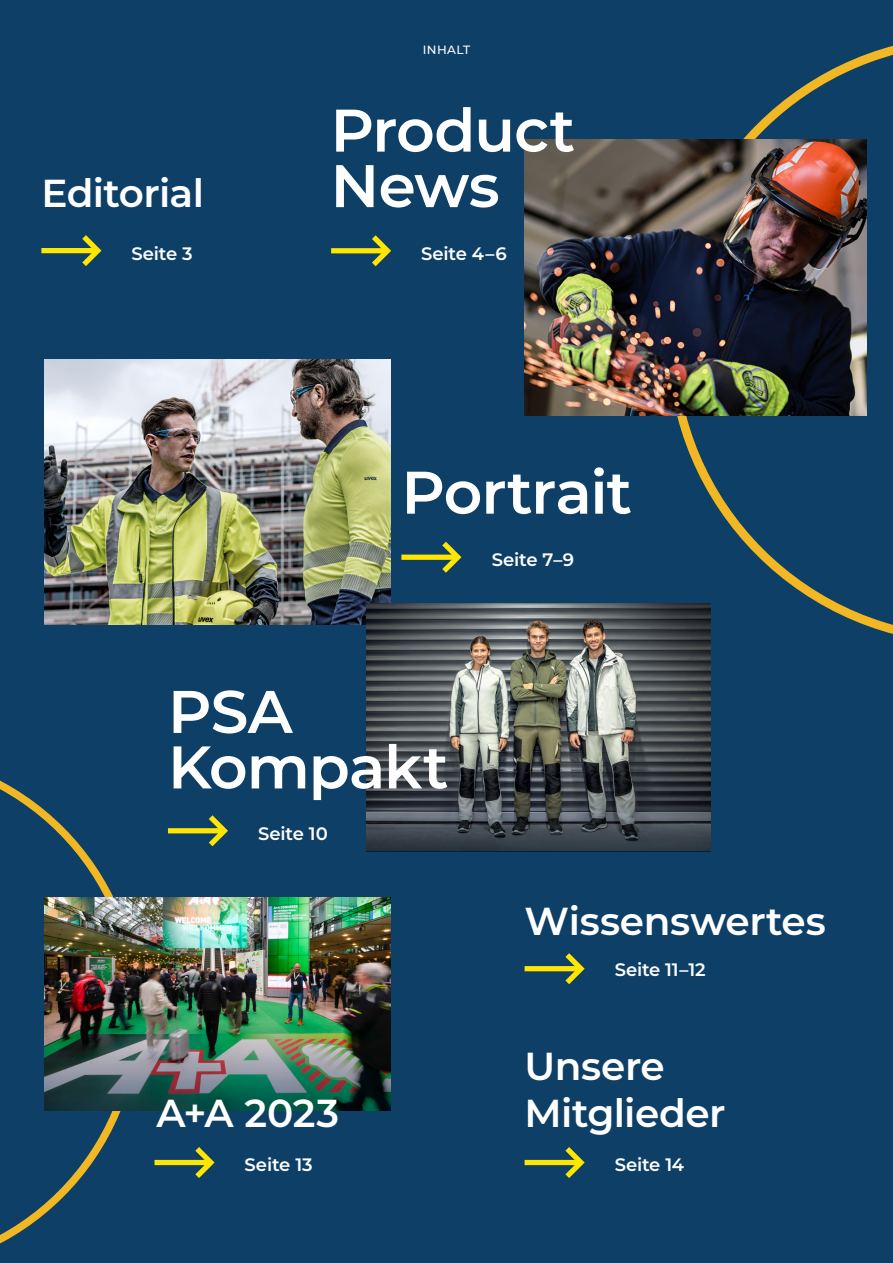
<style>
.page{position:relative;width:893px;height:1263px;background:#0e3f67}
.page>*{position:absolute;margin:0;border:0;box-sizing:border-box;transform-origin:0 0}
.t1{font:600 60px/55.5px "Montserrat";letter-spacing:-.015em;color:#fff}
.t2{font:600 39px/46.8px "Montserrat";letter-spacing:-.01em;color:#fff}
.t3{font:600 18px "Montserrat";letter-spacing:-.01em;color:#fff}
.t4{font:500 12px "Montserrat";letter-spacing:.035em;color:#fff}
</style>
<div class="page">
<svg style="left:668px;top:46px;width:225px;height:588px"></svg>
<svg style="left:0;top:780px;width:140px;height:464px"></svg>
<img style="left:525px;top:139px;width:342px;height:276px">
<div style="left:331px;top:248px;width:55px;height:5px;background:#ffe600"></div>
<svg style="left:366px;top:235px;width:25px;height:32px"></svg>
<div style="left:525px;top:966px;width:55px;height:5px;background:#ffe600"></div>
<svg style="left:560px;top:953px;width:25px;height:32px"></svg>
<div style="left:41px;top:248px;width:56px;height:5px;background:#ffe600"></div>
<svg style="left:77px;top:235px;width:25px;height:31px"></svg>
<div style="left:525px;top:1160px;width:55px;height:5px;background:#ffe600"></div>
<svg style="left:560px;top:1147px;width:25px;height:31px"></svg>
<img style="left:44px;top:360px;width:346px;height:265px">
<div style="left:401px;top:555px;width:56px;height:5px;background:#ffe600"></div>
<svg style="left:437px;top:541px;width:25px;height:32px"></svg>
<img style="left:366px;top:603px;width:345px;height:124px">
<svg style="left:366px;top:727px;width:345px;height:124px;background:#4a4f52"></svg>
<img style="left:45px;top:897px;width:345px;height:97px">
<img style="left:45px;top:994px;width:345px;height:116px">
<div style="left:168px;top:828px;width:55px;height:5px;background:#ffe600"></div>
<svg style="left:203px;top:815px;width:25px;height:32px"></svg>
<div style="left:154px;top:1160px;width:56px;height:5px;background:#ffe600"></div>
<svg style="left:190px;top:1147px;width:25px;height:31px"></svg>
<h2 class="t2" style="left:41px;top:168px;width:164px">Editorial</h2>
<p class="t3" style="left:132px;top:241px;width:63px">Seite 3</p>
<p class="t4" style="left:423px;top:41px;width:49px">INHALT</p>
<h1 class="t1" style="left:331px;top:100px;width:246px">Product<br>News</h1>
<p class="t3" style="left:421px;top:240px;width:87px">Seite 4–6</p>
<h1 class="t1" style="left:401px;top:462px;width:232px">Portrait</h1>
<p class="t3" style="left:492px;top:547px;width:84px">Seite 7–9</p>
<h1 class="t1" style="left:168px;top:681px;width:282px">PSA<br>Kompakt</h1>
<p class="t3" style="left:258px;top:820px;width:71px">Seite 10</p>
<h2 class="t2" style="left:156px;top:1088px;width:184px">A+A 2023</h2>
<p class="t3" style="left:245px;top:1152px;width:70px">Seite 13</p>
<h2 class="t2" style="left:525px;top:896px;width:303px">Wissenswertes</h2>
<p class="t3" style="left:615px;top:957px;width:93px">Seite 11–12</p>
<h2 class="t2" style="left:525px;top:1041px;width:203px">Unsere<br>Mitglieder</h2>
<p class="t3" style="left:615px;top:1152px;width:71px">Seite 14</p>
</div>
